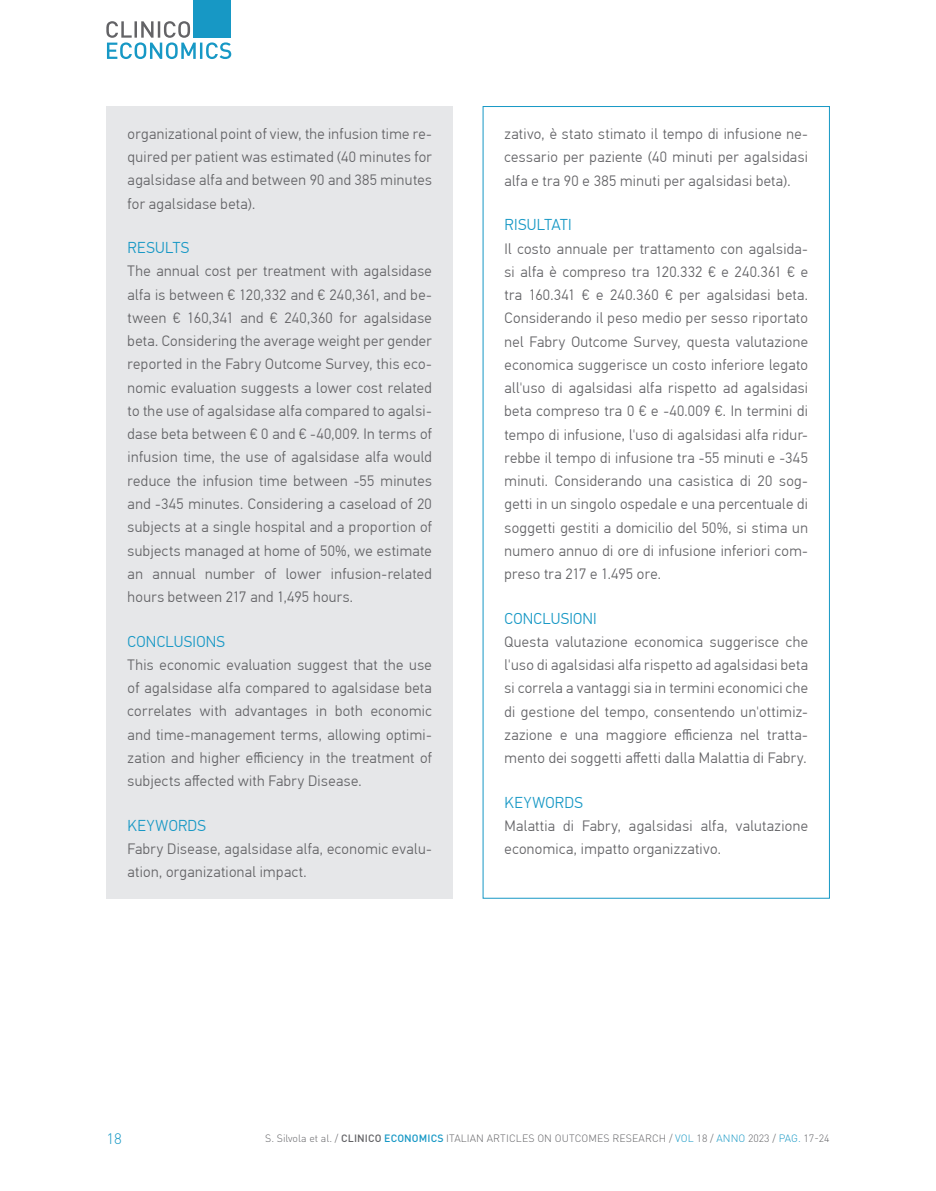
<style>
.page{position:relative;width:936px;height:1191px;background:#fff}
.page>*{position:absolute;margin:0;border:0;box-sizing:border-box;transform-origin:0 0}
.t1{font:300 15.75px "PF Din Text Pro";letter-spacing:.015em;color:#1798c5}
.t2{font:300 15px/23.2px "PF Din Text Pro";letter-spacing:.025em;color:#636366;text-align:justify}
.t3{font:300 15px "DINOT";color:#1798c5}
.t4{font:300 10.5px "DINOT";letter-spacing:.01em;color:#636366}
.s1{font-weight:500}
.s2{font-weight:500;color:#1798c5}
.s3{color:#1798c5}
</style>
<div class="page">
<svg style="left:106px;top:21px;width:125px;height:38px"></svg>
<div style="left:193px;top:0;width:38px;height:38px;background:#1798c5"></div>
<div style="left:106px;top:106px;width:347px;height:792px;background:#e6e7e9"></div>
<p class="t2" style="left:128px;top:122px;width:306px">organizational point of view, the infusion time re&shy;quired per patient was estimated (40 minutes for agalsidase alfa and between 90 and 385 minutes for agalsidase beta).</p>
<p class="t1" style="left:128px;top:239px;width:63px">RESULTS</p>
<p class="t2" style="left:128px;top:260px;width:306px">The annual cost per treatment with agalsidase alfa is between € 120,332 and € 240,361, and be&shy;tween € 160,341 and € 240,360 for agalsidase beta. Considering the average weight per gender reported in the Fabry Outcome Survey, this eco&shy;nomic evaluation suggests a lower cost related to the use of agalsidase alfa compared to agalsi&shy;dase beta between € 0 and € -40,009. In terms of infusion time, the use of agalsidase alfa would reduce the infusion time between -55 minutes and -345 minutes. Considering a caseload of 20 subjects at a single hospital and a proportion of subjects managed at home of 50%, we estimate an annual number of lower infusion-related hours between 217 and 1,495 hours.</p>
<p class="t1" style="left:128px;top:632px;width:99px">CONCLUSIONS</p>
<p class="t2" style="left:128px;top:653px;width:306px">This economic evaluation suggest that the use of agalsidase alfa compared to agalsidase beta correlates with advantages in both economic and time-management terms, allowing optimi&shy;zation and higher efficiency in the treatment of subjects affected with Fabry Disease.</p>
<p class="t1" style="left:128px;top:816px;width:80px">KEYWORDS</p>
<p class="t2" style="left:128px;top:837px;width:306px">Fabry Disease, agalsidase alfa, economic evalu&shy;ation, organizational impact.</p>
<p class="t2" style="left:504px;top:123px;width:305px">zativo, è stato stimato il tempo di infusione ne&shy;cessario per paziente (40 minuti per agalsidasi alfa e tra 90 e 385 minuti per agalsidasi beta).</p>
<p class="t1" style="left:504px;top:216px;width:69px">RISULTATI</p>
<p class="t2" style="left:504px;top:237px;width:305px">Il costo annuale per trattamento con agalsida&shy;si alfa è compreso tra 120.332 € e 240.361 € e tra 160.341 € e 240.360 € per agalsidasi beta.<br>Considerando il peso medio per sesso riportato nel Fabry Outcome Survey, questa valutazione economica suggerisce un costo inferiore legato all'uso di agalsidasi alfa rispetto ad agalsidasi beta compreso tra 0 € e -40.009 €. In termini di tempo di infusione, l'uso di agalsidasi alfa ridur&shy;rebbe il tempo di infusione tra -55 minuti e -345 minuti. Considerando una casistica di 20 sog&shy;getti in un singolo ospedale e una percentuale di soggetti gestiti a domicilio del 50%, si stima un numero annuo di ore di infusione inferiori com&shy;preso tra 217 e 1.495 ore.</p>
<p class="t1" style="left:504px;top:609px;width:94px">CONCLUSIONI</p>
<p class="t2" style="left:504px;top:630px;width:305px">Questa valutazione economica suggerisce che l'uso di agalsidasi alfa rispetto ad agalsidasi beta si correla a vantaggi sia in termini economici che di gestione del tempo, consentendo un'ottimiz&shy;zazione e una maggiore efficienza nel tratta&shy;mento dei soggetti affetti dalla Malattia di Fabry.</p>
<p class="t1" style="left:504px;top:793px;width:80px">KEYWORDS</p>
<p class="t2" style="left:504px;top:814px;width:305px">Malattia di Fabry, agalsidasi alfa, valutazione economica, impatto organizzativo.</p>
<p class="t3" style="left:106px;top:1128px;width:17px">18</p>
<p class="t4" style="left:265px;top:1130px;width:566px">S. Silvola et al. / <span class="s1">CLINICO</span> <span class="s2">ECONOMICS</span> ITALIAN ARTICLES ON OUTCOMES RESEARCH / <span class="s3">VOL</span> 18 / <span class="s3">ANNO</span> 2023 / <span class="s3">PAG.</span> 17-24</p>
</div>
